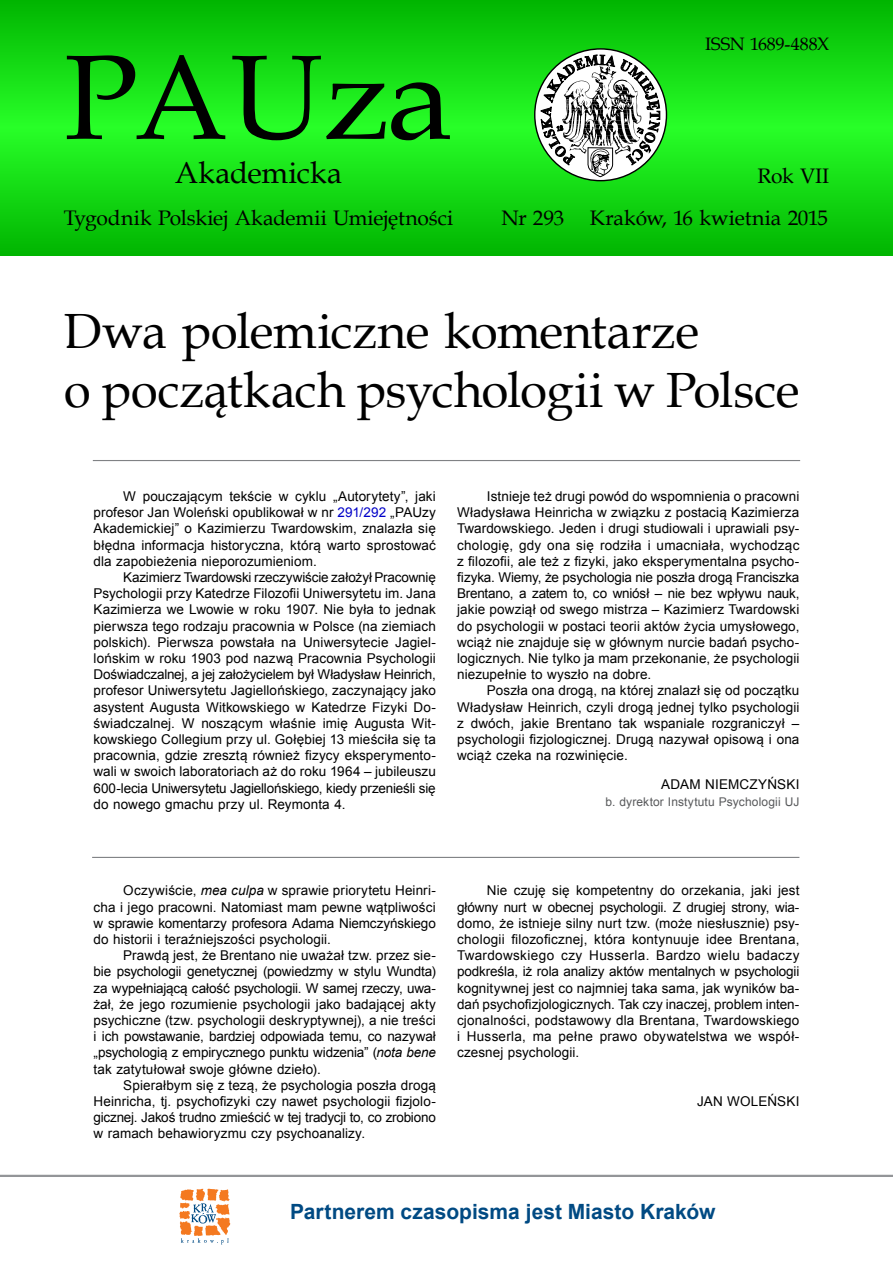
<style>
.page{position:relative;width:893px;height:1263px;background:#fff}
.page>*{position:absolute;margin:0;border:0;box-sizing:border-box;transform-origin:0 0}
.t1{font:120px "Book Antiqua";letter-spacing:-.01em;color:#000}
.t2{font:49.5px/59.4px "Book Antiqua";letter-spacing:-.01em;color:#000}
.t3{font:30px "Book Antiqua";color:#000}
.t4{font:21px/41.4px "Book Antiqua";letter-spacing:-.005em;color:#000;text-align:right}
.t5{font:700 21px "Arial";color:#004a83}
.t6{font:18px "Book Antiqua";letter-spacing:-.005em;color:#000}
.t7{font:13.5px/16.2px "Arial";letter-spacing:.005em;color:#000;text-align:justify}
.t8{font:12px "Arial";letter-spacing:.01em;color:#58595b}
.s1{color:#0000c8}
.s2{font-style:italic}
</style>
<div class="page">
<svg style="left:0;top:0;width:893px;height:255px;background:#13d813"></svg>
<svg style="left:535px;top:49px;width:131px;height:132px"></svg>
<svg style="left:540px;top:46px;width:120px;height:131px"></svg>
<hr style="left:0;top:1175px;width:893px;height:2px;background:#939598">
<svg style="left:179px;top:1189px;width:51px;height:55px"></svg>
<hr style="left:92px;top:857px;width:707px;height:1px;background:#808285">
<hr style="left:93px;top:460px;width:707px;height:1px;background:#808285">
<h1 class="t1" style="left:64px;top:14px;width:390px">PAUza</h1>
<h3 class="t3" style="left:175px;top:152px;width:169px">Akademicka</h3>
<h3 class="t4" style="left:64px;top:197px;width:391px">Tygodnik Polskiej Akademii Umiejętności</h3>
<h3 class="t4" style="left:502px;top:197px;width:64px">Nr 293</h3>
<h3 class="t6" style="left:705px;top:32px;width:126px">ISSN 1689-488X</h3>
<h3 class="t4" style="left:590px;top:155px;width:241px">Rok VII<br>Kraków, 16 kwietnia 2015</h3>
<h2 class="t2" style="left:64px;top:300px;width:737px">Dwa polemiczne komentarze<br>o początkach psychologii w Polsce</h2>
<p class="t7" style="left:94px;top:488px;width:344px;text-indent:30px">W pouczającym tekście w cyklu „Autorytety”, jaki profesor Jan Woleński opublikował w nr <span class="s1">291/292</span> „PAUzy Akademickiej” o Kazimierzu Twardowskim, znalazła się błędna informacja historyczna, którą warto sprostować dla zapobieżenia nieporozumieniom.</p>
<p class="t7" style="left:94px;top:569px;width:344px;text-indent:30px">Kazimierz Twardowski rzeczywiście założył Pracownię Psychologii przy Katedrze Filozofii Uniwersytetu im. Jana Kazimierza we Lwowie w roku 1907. Nie była to jednak pierwsza tego rodzaju pracownia w Polsce (na ziemiach polskich). Pierwsza powstała na Uniwersytecie Jagiel&shy;lońskim w roku 1903 pod nazwą Pracownia Psychologii Doświadczalnej, a jej założycielem był Władysław Heinrich, profesor Uniwersytetu Jagiellońskiego, zaczynający jako asystent Augusta Witkowskiego w Katedrze Fizyki Do&shy;świadczalnej. W noszącym właśnie imię Augusta Wit&shy;kowskiego Collegium przy ul. Gołębiej 13 mieściła się ta pracownia, gdzie zresztą również fizycy eksperymento&shy;wali w swoich laboratoriach aż do roku 1964 – jubileuszu 600-lecia Uniwersytetu Jagiellońskiego, kiedy przenieśli się do nowego gmachu przy ul. Reymonta 4.</p>
<p class="t7" style="left:457px;top:488px;width:344px;text-indent:30px">Istnieje też drugi powód do wspomnienia o pracowni Władysława Heinricha w związku z postacią Kazimierza Twardowskiego. Jeden i drugi studiowali i uprawiali psy&shy;chologię, gdy ona się rodziła i umacniała, wychodząc z filozofii, ale też z fizyki, jako eksperymentalna psycho&shy;fizyka. Wiemy, że psychologia nie poszła drogą Franciszka Brentano, a zatem to, co wniósł – nie bez wpływu nauk, jakie powziął od swego mistrza – Kazimierz Twardowski do psychologii w postaci teorii aktów życia umysłowego, wciąż nie znajduje się w głównym nurcie badań psycho&shy;logicznych. Nie tylko ja mam przekonanie, że psychologii niezupełnie to wyszło na dobre.</p>
<p class="t7" style="left:457px;top:682px;width:344px;text-indent:30px">Poszła ona drogą, na której znalazł się od początku Władysław Heinrich, czyli drogą jednej tylko psychologii z dwóch, jakie Brentano tak wspaniale rozgraniczył – psychologii fizjologicznej. Drugą nazywał opisową i ona wciąż czeka na rozwinięcie.</p>
<p class="t7" style="left:661px;top:776px;width:140px">ADAM NIEMCZYŃSKI</p>
<p class="t8" style="left:605px;top:793px;width:195px">b. dyrektor Instytutu Psychologii UJ</p>
<p class="t7" style="left:94px;top:882px;width:344px;text-indent:30px">Oczywiście, <span class="s2">mea culpa</span> w sprawie priorytetu Heinri&shy;cha i jego pracowni. Natomiast mam pewne wątpliwości w sprawie komentarzy profesora Adama Niemczyńskiego do historii i teraźniejszości psychologii.</p>
<p class="t7" style="left:94px;top:947px;width:344px;text-indent:30px">Prawdą jest, że Brentano nie uważał tzw. przez sie&shy;bie psychologii genetycznej (powiedzmy w stylu Wundta) za wypełniającą całość psychologii. W samej rzeczy, uwa&shy;żał, że jego rozumienie psychologii jako badającej akty psychiczne (tzw. psychologii deskryptywnej), a nie treści i ich powstawanie, bardziej odpowiada temu, co nazywał „psychologią z empirycznego punktu widzenia” (<span class="s2">nota bene </span>tak zatytułował swoje główne dzieło).</p>
<p class="t7" style="left:94px;top:1077px;width:344px;text-indent:30px">Spierałbym się z tezą, że psychologia poszła drogą Heinricha, tj. psychofizyki czy nawet psychologii fizjolo&shy;gicznej. Jakoś trudno zmieścić w tej tradycji to, co zrobiono w ramach behawioryzmu czy psychoanalizy.</p>
<p class="t7" style="left:457px;top:882px;width:344px;text-indent:30px">Nie czuję się kompetentny do orzekania, jaki jest główny nurt w obecnej psychologii. Z drugiej strony, wia&shy;domo, że istnieje silny nurt tzw. (może niesłusznie) psy&shy;chologii filozoficznej, która kontynuuje idee Brentana, Twardowskiego czy Husserla. Bardzo wielu badaczy podkreśla, iż rola analizy aktów mentalnych w psychologii kognitywnej jest co najmniej taka sama, jak wyników ba&shy;dań psychofizjologicznych. Tak czy inaczej, problem inten&shy;cjonalności, podstawowy dla Brentana, Twardowskiego i Husserla, ma pełne prawo obywatelstwa we współ&shy;czesnej psychologii.</p>
<p class="t7" style="left:697px;top:1093px;width:104px">JAN WOLEŃSKI</p>
<h3 class="t5" style="left:290px;top:1196px;width:427px">Partnerem czasopisma jest Miasto Kraków</h3>
</div>
